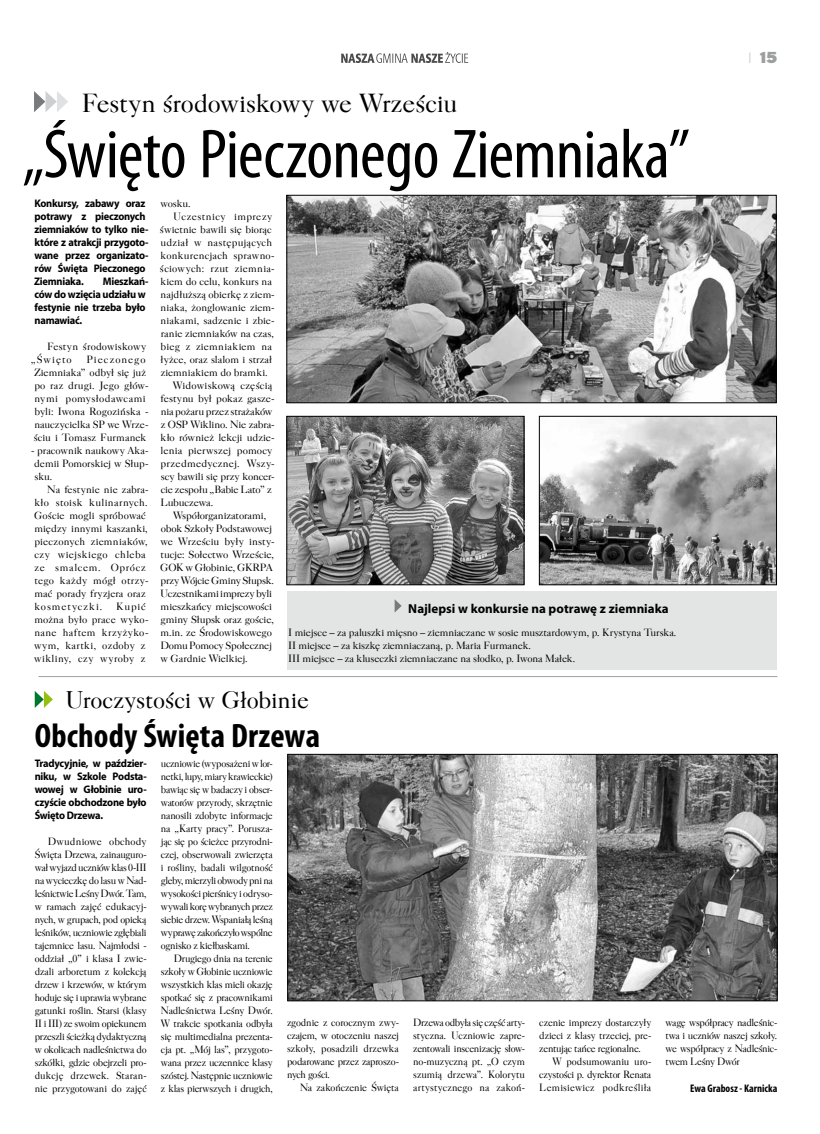
<style>
.page{position:relative;width:820px;height:1134px;background:#fff}
.page>*{position:absolute;margin:0;border:0;box-sizing:border-box;transform-origin:0 0}
.t1{font:condensed 70px "Myriad Pro";letter-spacing:-.01em;color:#000}
.t2{font:700 condensed 34px "Myriad Pro";letter-spacing:.005em;color:#000}
.t3{font:26px "Casablanca";letter-spacing:-.01em;color:#000}
.t4{font:24px "Casablanca";letter-spacing:-.005em;color:#000}
.t5{font:14px "Phoenix EFN";color:#9c9e9f}
.t6{font:700 13px "Myriad Pro";color:#000}
.t7{font:700 11px/13px "Myriad Pro";letter-spacing:-.025em;color:#000;scale:.95 1}
.t8{font:700 condensed 11px "Myriad Pro";color:#000}
.t9{font:10.5px/13px "Casablanca";letter-spacing:-.005em;color:#000}
.t10{font:10.5px/13px "Casablanca";letter-spacing:-.005em;color:#000;text-align:justify;scale:.94 1}
.t11{font:10.5px/13px "Casablanca";letter-spacing:.015em;color:#000}
.t12{font:10.5px/13px "Casablanca";letter-spacing:.03em;color:#000}
.t13{font:10.5px "Casablanca";letter-spacing:.025em;color:#000}
.t14{font:10.5px "Casablanca";letter-spacing:-.025em;color:#000;scale:.94 1}
.t15{font:10.5px "Casablanca";letter-spacing:-.025em;color:#000}
.t16{font:10.5px "Casablanca";letter-spacing:.025em;color:#000;scale:.94 1}
.t17{font:10.5px "Casablanca";letter-spacing:.02em;color:#000}
.t18{font:10.5px "Casablanca";letter-spacing:.045em;color:#000}
.s1{font-family:"Euromode";color:#d0d1d2}
</style>
<div class="page">
<svg style="left:341px;top:52px;width:127px;height:11px"></svg>
<svg style="left:34px;top:91px;width:34px;height:21px"></svg>
<svg style="left:35px;top:691px;width:18px;height:17px"></svg>
<hr style="left:38px;top:676px;width:739px;height:1px;background:#9c9e9f">
<img style="left:289px;top:756px;width:486px;height:243px">
<div style="left:287px;top:754px;width:490px;height:247px;border:1px solid #000"></div>
<img style="left:288px;top:197px;width:486px;height:204px">
<div style="left:286px;top:195px;width:490px;height:208px;border:1px solid #000"></div>
<img style="left:541px;top:418px;width:233px;height:165px">
<div style="left:539px;top:416px;width:237px;height:169px;border:1px solid #000"></div>
<img style="left:288px;top:418px;width:234px;height:165px">
<div style="left:286px;top:416px;width:238px;height:169px;border:1px solid #000"></div>
<div style="left:287px;top:592px;width:488px;height:78px;background:#e3e4e4"></div>
<svg style="left:394px;top:599px;width:7px;height:14px"></svg>
<h3 class="t3" style="left:81px;top:88px;width:377px">Festyn środowiskowy we Wrześciu</h3>
<h1 class="t1" style="left:22px;top:112px;width:669px">„Święto Pieczonego Ziemniaka”</h1>
<p class="t7" style="left:34px;top:196px;width:122px">Konkursy, zabawy oraz potrawy z pieczonych ziemniaków to tylko nie&shy;które z atrakcji przygoto&shy;wane przez organizato&shy;rów Święta Pieczonego<br>Ziemniaka.</p>
<p class="t7" style="left:34px;top:274px;width:121px;text-indent:68px">Mieszkań&shy;ców do wzięcia udziału w festynie nie trzeba było namawiać.</p>
<p class="t11" style="left:31px;top:340px;width:117px;text-indent:16px">Festyn środowiskowy „Święto</p>
<p class="t9" style="left:34px;top:353px;width:116px;text-indent:53px">Pieczonego<br>Ziemniaka” odbył się już po raz drugi. Jego głów&shy;nymi pomysłodawcami byli: Iwona Rogozińska - nauczycielka SP we Wrze&shy;ściu i Tomasz Furmanek</p>
<p class="t9" style="left:31px;top:444px;width:119px;text-align:justify">- pracownik naukowy Aka&shy;demii Pomorskiej w Słup&shy;sku.</p>
<p class="t11" style="left:34px;top:483px;width:116px;text-indent:13px">Na festynie nie zabra&shy;kło stoisk kulinarnych.<br>Goście mogli spróbować między innymi kaszanki, pieczonych ziemniaków, czy wiejskiego chleba ze smalcem. Oprócz tego każdy mógł otrzy&shy;mać porady fryzjera oraz kosmetyczki.</p>
<p class="t12" style="left:34px;top:600px;width:116px;text-indent:82px">Kupić można było prace wyko&shy;nane haftem krzyżyko&shy;wym, kartki, ozdoby z wikliny, czy wyroby z</p>
<p class="t9" style="left:160px;top:197px;width:32px">wosku.</p>
<p class="t18" style="left:173px;top:210px;width:101px">Uczestnicy imprezy</p>
<p class="t9" style="left:160px;top:223px;width:113px">świetnie bawili się biorąc</p>
<p class="t13" style="left:160px;top:236px;width:113px">udział w następujących</p>
<p class="t11" style="left:160px;top:249px;width:116px">konkurencjach sprawno-</p>
<p class="t13" style="left:160px;top:262px;width:116px">ściowych: rzut ziemnia-</p>
<p class="t9" style="left:160px;top:275px;width:113px">kiem do celu, konkurs na</p>
<p class="t9" style="left:161px;top:288px;width:115px">najdłuższą obierkę z ziem-</p>
<p class="t9" style="left:161px;top:301px;width:115px">niaka, żonglowanie ziem-</p>
<p class="t9" style="left:161px;top:314px;width:115px">niakami, sadzenie i zbie-</p>
<p class="t9" style="left:161px;top:327px;width:115px">ranie ziemniaków na czas,</p>
<p class="t17" style="left:160px;top:340px;width:113px">bieg z ziemniakiem na</p>
<p class="t9" style="left:160px;top:353px;width:113px">łyżce, oraz slalom i strzał</p>
<p class="t9" style="left:161px;top:366px;width:108px">ziemniakiem do bramki.</p>
<p class="t9" style="left:173px;top:379px;width:101px">Widowiskową częścią</p>
<p class="t9" style="left:160px;top:392px;width:116px">festynu był pokaz gasze-</p>
<p class="t9" style="left:161px;top:405px;width:113px">nia pożaru przez strażaków</p>
<p class="t9" style="left:161px;top:418px;width:115px">z OSP Wiklino. Nie zabra-</p>
<p class="t9" style="left:160px;top:431px;width:116px">kło również lekcji udzie-</p>
<p class="t9" style="left:160px;top:444px;width:113px">lenia pierwszej pomocy</p>
<p class="t13" style="left:160px;top:457px;width:116px">przedmedycznej. Wszy-</p>
<p class="t9" style="left:161px;top:470px;width:115px">scy bawili się przy koncer-</p>
<p class="t9" style="left:161px;top:483px;width:112px">cie zespołu „Babie Lato” z</p>
<p class="t15" style="left:160px;top:496px;width:54px">Lubuczewa.</p>
<p class="t9" style="left:173px;top:509px;width:95px">Współorganizatorami,</p>
<p class="t9" style="left:161px;top:522px;width:113px">obok Szkoły Podstawowej</p>
<p class="t9" style="left:160px;top:535px;width:116px">we Wrześciu były insty-</p>
<p class="t9" style="left:160px;top:548px;width:115px">tucje: Sołectwo Wrzeście,</p>
<p class="t9" style="left:160px;top:561px;width:114px">GOK w Głobinie, GKRPA</p>
<p class="t15" style="left:160px;top:574px;width:115px">przy Wójcie Gminy Słupsk.</p>
<p class="t9" style="left:160px;top:587px;width:113px">Uczestnikami imprezy byli</p>
<p class="t9" style="left:161px;top:600px;width:113px">mieszkańcy miejscowości</p>
<p class="t9" style="left:160px;top:613px;width:115px">gminy Słupsk oraz goście,</p>
<p class="t9" style="left:161px;top:626px;width:113px">m.in. ze Środowiskowego</p>
<p class="t9" style="left:160px;top:639px;width:113px">Domu Pomocy Społecznej</p>
<p class="t9" style="left:160px;top:652px;width:89px">w Gardnie Wielkiej.</p>
<p class="t6" style="left:408px;top:600px;width:262px">Najlepsi w konkursie na potrawę z ziemniaka</p>
<p class="t9" style="left:288px;top:625px;width:389px">I miejsce – za paluszki mięsno – ziemniaczane w sosie musztardowym, p. Krystyna Turska.<br>II miejsce – za kiszkę ziemniaczaną, p. Maria Furmanek.<br>III miejsce – za kluseczki ziemniaczane na słodko, p. Iwona Małek.</p>
<h3 class="t4" style="left:65px;top:686px;width:245px">Uroczystości w Głobinie</h3>
<h2 class="t2" style="left:35px;top:714px;width:287px">Obchody Święta Drzewa</h2>
<h3 class="t5" style="left:748px;top:49px;width:31px"><span class="s1">|</span> 15</h3>
<p class="t7" style="left:35px;top:756px;width:119px;text-align:justify">Tradycyjnie, w paździer&shy;niku, w Szkole Podsta&shy;wowej w Głobinie uro&shy;czyście obchodzone było Święto Drzewa.</p>
<p class="t9" style="left:35px;top:835px;width:113px;text-align:justify;text-indent:13px">Dwudniowe obchody Święta Drzewa, zainauguro&shy;wał wyjazd uczniów klas 0-III na wycieczkę do lasu w Nad&shy;leśnictwie Leśny Dwór. Tam, w ramach zajęć edukacyj&shy;nych, w grupach, pod opieką leśników, uczniowie zgłębiali tajemnice lasu. Najmłodsi - oddział „0” i klasa I zwie&shy;dzali arboretum z kolekcją drzew i krzewów, w którym hoduje się i uprawia wybrane gatunki roślin. Starsi (klasy II i III) ze swoim opiekunem przeszli ścieżką dydaktyczną w okolicach nadleśnictwa do szkółki, gdzie obejrzeli pro&shy;dukcję drzewek. Staran&shy;nie przygotowani do zajęć</p>
<p class="t10" style="left:161px;top:757px;width:121px">uczniowie (wyposażeni w lor&shy;netki, lupy, miary krawieckie) bawiąc się w badaczy i obser&shy;watorów przyrody, skrzętnie nanosili zdobyte informacje na „Karty pracy”. Porusza&shy;jąc się po ścieżce przyrodni&shy;czej, obserwowali zwierzęta i rośliny, badali wilgotność gleby, mierzyli obwody pni na wysokości pierśnicy i odryso&shy;wywali korę wybranych przez siebie drzew. Wspaniałą leśną wyprawę zakończyło wspólne ognisko z kiełbaskami.</p>
<p class="t10" style="left:161px;top:952px;width:121px;text-indent:13px">Drugiego dnia na terenie szkoły w Głobinie uczniowie wszystkich klas mieli okazję spotkać się z pracownikami Nadleśnictwa Leśny Dwór.<br>W trakcie spotkania odbyła się multimedialna prezenta&shy;cja pt. „Mój las”, przygoto&shy;wana przez uczennice klasy szóstej. Następnie uczniowie z klas pierwszych i drugich,</p>
<p class="t10" style="left:287px;top:1016px;width:120px">zgodnie z corocznym zwy&shy;czajem, w otoczeniu naszej szkoły, posadzili drzewka podarowane przez zaproszo&shy;nych gości.</p>
<p class="t10" style="left:300px;top:1081px;width:107px">Na zakończenie Święta</p>
<p class="t10" style="left:413px;top:1016px;width:120px">Drzewa odbyła się część arty&shy;styczna. Uczniowie zapre&shy;zentowali inscenizację słow&shy;no-muzyczną pt. „O czym szumią drzewa”. Kolorytu artystycznego na zakoń-</p>
<p class="t10" style="left:539px;top:1016px;width:120px">czenie imprezy dostarczyły</p>
<p class="t10" style="left:539px;top:1029px;width:120px">dzieci z klasy trzeciej, pre-</p>
<p class="t14" style="left:539px;top:1042px;width:110px">zentując tańce regionalne.</p>
<p class="t10" style="left:552px;top:1055px;width:107px">W podsumowaniu uro-</p>
<p class="t14" style="left:539px;top:1068px;width:120px">czystości p. dyrektor Renata</p>
<p class="t16" style="left:539px;top:1081px;width:120px">Lemisiewicz podkreśliła</p>
<p class="t10" style="left:665px;top:1016px;width:120px">wagę współpracy nadleśnic&shy;twa i uczniów naszej szkoły. we współpracy z Nadleśnic&shy;twem Leśny Dwór</p>
<p class="t8" style="left:690px;top:1081px;width:89px">Ewa Grabosz - Karnicka</p>
</div>
